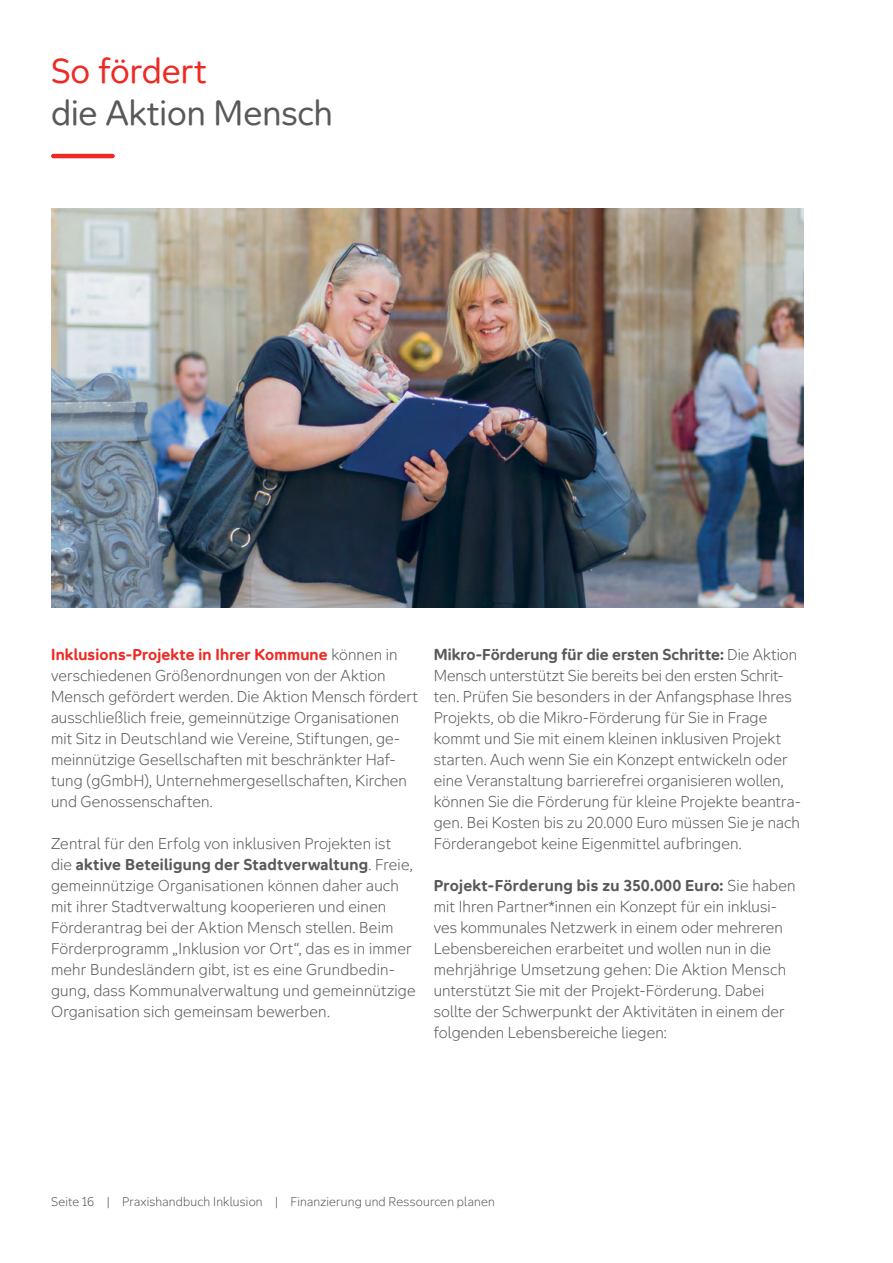
<style>
.page{position:relative;width:893px;height:1263px;background:#fff}
.page>*{position:absolute;margin:0;border:0;box-sizing:border-box;transform-origin:0 0}
.t1{font:33px "Aktion Mensch";color:#58595b}
.t2{font:33px "Aktion Mensch";color:#ee2a24}
.t3{font:300 15px/21px "Aktion Mensch";letter-spacing:.01em;color:#58595b}
.t4{font:300 12px "Aktion Mensch";letter-spacing:.015em;color:#58595b}
.s1{font-weight:700;color:#ee2a24}
.s2{font-weight:700}
</style>
<div class="page">
<img style="left:51px;top:209px;width:753px;height:399px">
<hr style="left:53px;top:154px;width:60px;height:4px;background:#ee2a24">
<h1 class="t2" style="left:51px;top:46px;width:158px">So fördert</h1>
<h1 class="t1" style="left:51px;top:88px;width:283px">die Aktion Mensch</h1>
<p class="t3" style="left:51px;top:644px;width:369px"><span class="s1">Inklusions-Projekte in Ihrer Kommune</span> können in verschiedenen Größenordnungen von der Aktion Mensch gefördert werden. Die Aktion Mensch fördert ausschließlich freie, gemeinnützige Organisationen mit Sitz in Deutschland wie Vereine, Stiftungen, ge&shy;meinnützige Gesellschaften mit beschränkter Haf&shy;tung (gGmbH), Unternehmergesellschaften, Kirchen und Genossenschaften.</p>
<p class="t3" style="left:51px;top:833px;width:366px">Zentral für den Erfolg von inklusiven Projekten ist die <span class="s2">aktive Beteiligung der Stadtverwaltung</span>. Freie, gemeinnützige Organisationen können daher auch mit ihrer Stadtverwaltung kooperieren und einen Förderantrag bei der Aktion Mensch stellen. Beim Förderprogramm „Inklusion vor Ort“, das es in immer mehr Bundesländern gibt, ist es eine Grundbedin&shy;gung, dass Kommunalverwaltung und gemeinnützige Organisation sich gemeinsam bewerben.</p>
<p class="t3" style="left:434px;top:644px;width:368px"><span class="s2">Mikro-Förderung für die ersten Schritte:</span> Die Aktion Mensch unterstützt Sie bereits bei den ersten Schrit&shy;ten. Prüfen Sie besonders in der Anfangsphase Ihres Projekts, ob die Mikro-Förderung für Sie in Frage kommt und Sie mit einem kleinen inklusiven Projekt starten. Auch wenn Sie ein Konzept entwickeln oder eine Veranstaltung barrierefrei organisieren wollen, können Sie die Förderung für kleine Projekte beantra&shy;gen. Bei Kosten bis zu 20.000 Euro müssen Sie je nach Förderangebot keine Eigenmittel aufbringen.</p>
<p class="t3" style="left:434px;top:875px;width:363px"><span class="s2">Projekt-Förderung bis zu 350.000 Euro:</span> Sie haben mit Ihren Partner*innen ein Konzept für ein inklusi&shy;ves kommunales Netzwerk in einem oder mehreren Lebensbereichen erarbeitet und wollen nun in die mehrjährige Umsetzung gehen: Die Aktion Mensch unterstützt Sie mit der Projekt-Förderung. Dabei sollte der Schwerpunkt der Aktivitäten in einem der folgenden Lebensbereiche liegen:</p>
<p class="t4" style="left:51px;top:1194px;width:445px">Seite 16 | Praxishandbuch Inklusion | Finanzierung und Ressourcen planen</p>
</div>
